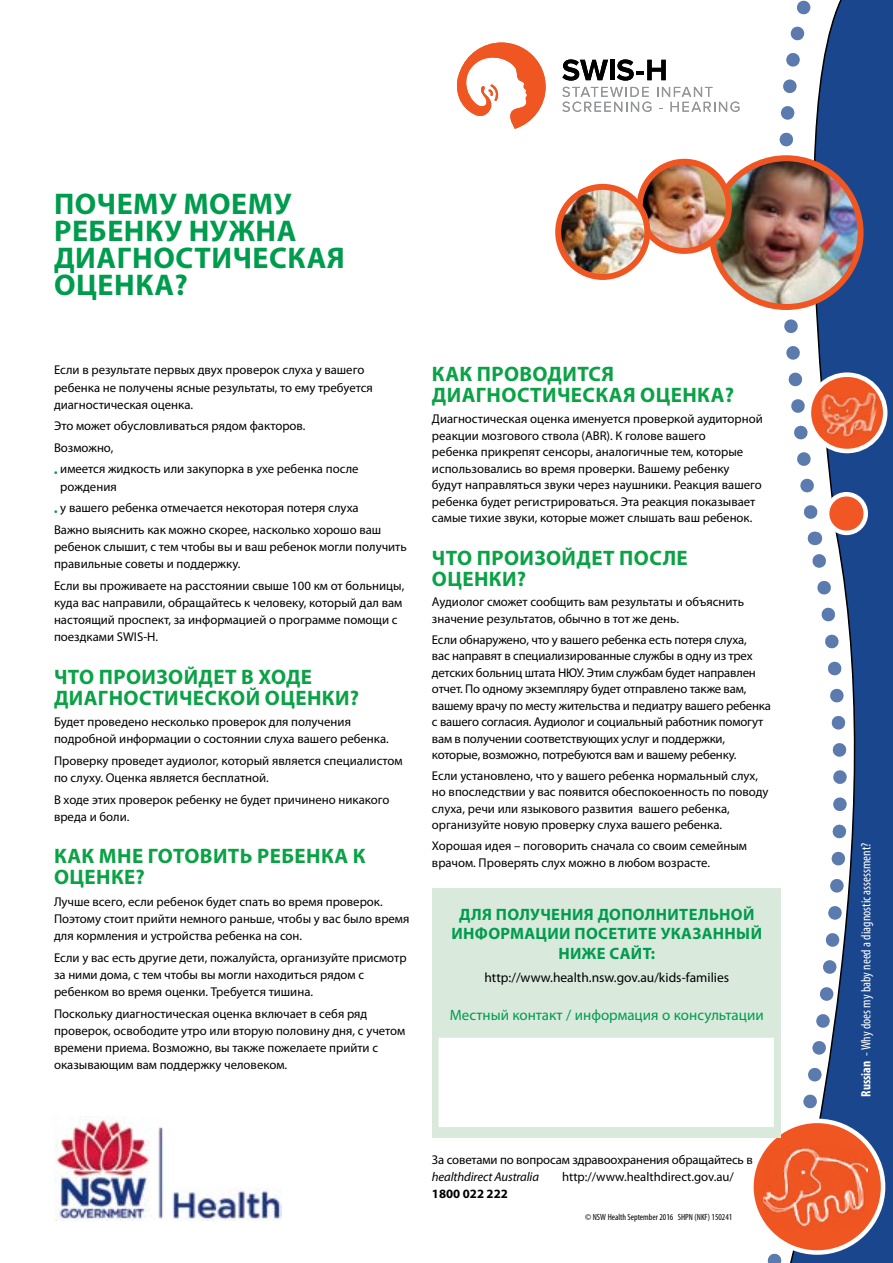
<style>
.page{position:relative;width:893px;height:1263px;background:#fff}
.page>*{position:absolute;margin:0;border:0;box-sizing:border-box;transform-origin:0 0}
.t1{font:700 30px/27px "Myriad Pro";letter-spacing:.02em;color:#009c4e}
.t2{font:700 21px/21px "Myriad Pro";letter-spacing:.02em;color:#0aa245}
.t3{font:700 16.5px/19.5px "Myriad Pro";letter-spacing:.02em;color:#009c4e;text-align:center}
.t4{font:15px "Myriad Pro";color:#009c4e}
.t5{font:condensed 13.5px "Myriad Pro";color:#fff}
.t6{font:13.5px "Myriad Pro";color:#000}
.t7{font:12.75px/16.5px "Myriad Pro";color:#000}
.t8{font:italic 12.75px "Myriad Pro";letter-spacing:-.01em;color:#000}
.t9{font:700 12.75px "Myriad Pro";color:#000}
.t10{font:condensed 9px "Myriad Pro";color:#000}
.s1{color:#009c4e}
.s2{font-weight:700}
</style>
<div class="page">
<img style="left:54px;top:1116px;width:227px;height:104px">
<svg style="left:562px;top:87px;width:89px;height:25px"></svg>
<svg style="left:657px;top:87px;width:82px;height:25px"></svg>
<svg style="left:562px;top:59px;width:46px;height:22px"></svg>
<hr style="left:610px;top:60px;width:4px;height:20px;background:#000">
<svg style="left:617px;top:59px;width:49px;height:22px"></svg>
<svg style="left:457px;top:43px;width:89px;height:86px"></svg>
<svg style="left:757px;top:0;width:136px;height:1263px;background:#2e5696"></svg>
<svg style="left:759px;top:536px;width:118px;height:727px"></svg>
<svg style="left:759px;top:0;width:91px;height:527px"></svg>
<svg style="left:814px;top:532px;width:1px;height:13px"></svg>
<svg style="left:892px;top:640px;width:1px;height:13px"></svg>
<div style="left:886px;top:659px;width:7px;height:604px;background:#1a468d"></div>
<svg style="left:827px;top:494px;width:39px;height:39px"></svg>
<div style="left:825px;top:492px;width:43px;height:43px;border:4px solid #fff;border-radius:50%"></div>
<svg style="left:809px;top:375px;width:76px;height:76px;background:#ef6f44"></svg>
<div style="left:807px;top:372px;width:80px;height:81px;border:4px solid #fff;border-radius:50%"></div>
<svg style="left:751px;top:1121px;width:132px;height:131px;background:#ef6a3d"></svg>
<div style="left:749px;top:1118px;width:136px;height:137px;border:4px solid #fff;border-radius:50%"></div>
<img style="left:712px;top:161px;width:149px;height:146px">
<div style="left:709px;top:155px;width:155px;height:155px;border:6px solid #f05622;border-radius:50%"></div>
<img style="left:640px;top:162px;width:87px;height:89px">
<div style="left:637px;top:159px;width:95px;height:95px;border:6px solid #f05622;border-radius:50%"></div>
<img style="left:558px;top:189px;width:89px;height:88px">
<div style="left:555px;top:184px;width:95px;height:96px;border:6px solid #f05622;border-radius:50%"></div>
<div style="left:432px;top:888px;width:348px;height:250px;background:#d9e9db"></div>
<div style="left:439px;top:1038px;width:335px;height:89px;background:#fff"></div>
<h1 class="t1" style="left:54px;top:189px;width:292px">ПОЧЕМУ МОЕМУ<br>РЕБЕНКУ НУЖНА<br>ДИАГНОСТИЧЕСКАЯ<br>ОЦЕНКА?</h1>
<p class="t7" style="left:54px;top:361px;width:320px;line-height:17.2px">Если в результате первых двух проверок слуха у вашего ребенка не получены ясные результаты, то ему требуется диагностическая оценка.</p>
<p class="t7" style="left:54px;top:415px;width:253px;line-height:21.5px">Это может обусловливаться рядом факторов.<br>Возможно,</p>
<p class="t7" style="left:60px;top:460px;width:300px;line-height:17.2px;text-indent:-6px"><span class="s1">•</span> имеется жидкость или закупорка в ухе ребенка после рождения</p>
<p class="t7" style="left:54px;top:497px;width:329px;line-height:21.5px"><span class="s1">•</span> у вашего ребенка отмечается некоторая потеря слуха<br>Важно выяснить как можно скорее, насколько хорошо ваш</p>
<p class="t7" style="left:54px;top:538px;width:354px;line-height:17.2px">ребенок слышит, с тем чтобы вы и ваш ребенок могли получить правильные советы и поддержку.</p>
<p class="t7" style="left:54px;top:576px;width:352px;line-height:17.2px">Если вы проживаете на расстоянии свыше 100 км от больницы, куда вас направили, обращайтесь к человеку, который дал вам настоящий проспект, за информацией о программе помощи с поездками SWIS-H.</p>
<h2 class="t2" style="left:54px;top:665px;width:307px">ЧТО ПРОИЗОЙДЕТ В ХОДЕ<br>ДИАГНОСТИЧЕСКОЙ ОЦЕНКИ?</h2>
<p class="t7" style="left:54px;top:713px;width:336px;line-height:17.2px">Будет проведено несколько проверок для получения подробной информации о состоянии слуха вашего ребенка.</p>
<p class="t7" style="left:54px;top:752px;width:350px;line-height:17.2px">Проверку проведет аудиолог, который является специалистом по слуху. Оценка является бесплатной.</p>
<p class="t7" style="left:54px;top:790px;width:337px;line-height:17.2px">В ходе этих проверок ребенку не будет причинено никакого вреда и боли.</p>
<h2 class="t2" style="left:54px;top:845px;width:313px">КАК МНЕ ГОТОВИТЬ РЕБЕНКА К<br>ОЦЕНКЕ?</h2>
<p class="t7" style="left:54px;top:893px;width:357px;line-height:17.2px">Лучше всего, если ребенок будет спать во время проверок.<br>Поэтому стоит прийти немного раньше, чтобы у вас было время для кормления и устройства ребенка на сон.</p>
<p class="t7" style="left:54px;top:948px;width:354px;line-height:17.2px">Если у вас есть другие дети, пожалуйста, организуйте присмотр за ними дома, с тем чтобы вы могли находиться рядом с ребенком во время оценки. Требуется тишина.</p>
<p class="t7" style="left:54px;top:1004px;width:353px;line-height:17.2px">Поскольку диагностическая оценка включает в себя ряд проверок, освободите утро или вторую половину дня, с учетом времени приема. Возможно, вы также пожелаете прийти с оказывающим вам поддержку человеком.</p>
<h2 class="t2" style="left:432px;top:363px;width:304px">КАК ПРОВОДИТСЯ<br>ДИАГНОСТИЧЕСКАЯ ОЦЕНКА?</h2>
<p class="t7" style="left:432px;top:410px;width:332px">Диагностическая оценка именуется проверкой аудиторной реакции мозгового ствола (ABR). К голове вашего<br>ребенка прикрепят сенсоры, аналогичные тем, которые использовались во время проверки. Вашему ребенку будут направляться звуки через наушники. Реакция вашего ребенка будет регистрироваться. Эта реакция показывает самые тихие звуки, которые может слышать ваш ребенок.</p>
<h2 class="t2" style="left:432px;top:546px;width:257px">ЧТО ПРОИЗОЙДЕТ ПОСЛЕ<br>ОЦЕНКИ?</h2>
<p class="t7" style="left:432px;top:593px;width:314px">Аудиолог сможет сообщить вам результаты и объяснить значение результатов, обычно в тот же день.</p>
<p class="t7" style="left:432px;top:631px;width:341px">Если обнаружено, что у вашего ребенка есть потеря слуха,<br>вас направят в специализированные службы в одну из трех детских больниц штата НЮУ. Этим службам будет направлен отчет. По одному экземпляру будет отправлено также вам, вашему врачу по месту жительства и педиатру вашего ребенка с вашего согласия. Аудиолог и социальный работник помогут вам в получении соответствующих услуг и поддержки, которые, возможно, потребуются вам и вашему ребенку.</p>
<p class="t7" style="left:432px;top:767px;width:338px">Если установлено, что у вашего ребенка нормальный слух, но впоследствии у вас появится обеспокоенность по поводу слуха, речи или языкового развития вашего ребенка, организуйте новую проверку слуха вашего ребенка.</p>
<p class="t7" style="left:432px;top:837px;width:316px">Хорошая идея – поговорить сначала со своим семейным врачом. Проверять слух можно в любом возрасте.</p>
<p class="t5" style="left:858px;top:1097px;width:255px;rotate:-90deg"><span class="s2">Russian</span> - Why does my baby need a diagnostic assessment?</p>
<p class="t3" style="left:452px;top:904px;width:312px">ДЛЯ ПОЛУЧЕНИЯ ДОПОЛНИТЕЛЬНОЙ<br>ИНФОРМАЦИИ ПОСЕТИТЕ УКАЗАННЫЙ<br>НИЖЕ САЙТ:</p>
<p class="t6" style="left:484px;top:969px;width:246px">http://www.health.nsw.gov.au/kids-families</p>
<p class="t4" style="left:450px;top:1006px;width:315px">Местный контакт / информация о консультации</p>
<p class="t7" style="left:432px;top:1151px;width:322px">За советами по вопросам здравоохранения обращайтесь в</p>
<p class="t8" style="left:432px;top:1168px;width:109px">healthdirect Australia</p>
<p class="t7" style="left:562px;top:1168px;width:173px">http://www.healthdirect.gov.au/</p>
<p class="t9" style="left:432px;top:1185px;width:77px">1800 022 222</p>
<p class="t10" style="left:585px;top:1212px;width:149px">© NSW Health September 2016 SHPN (NKF) 150241</p>
</div>
